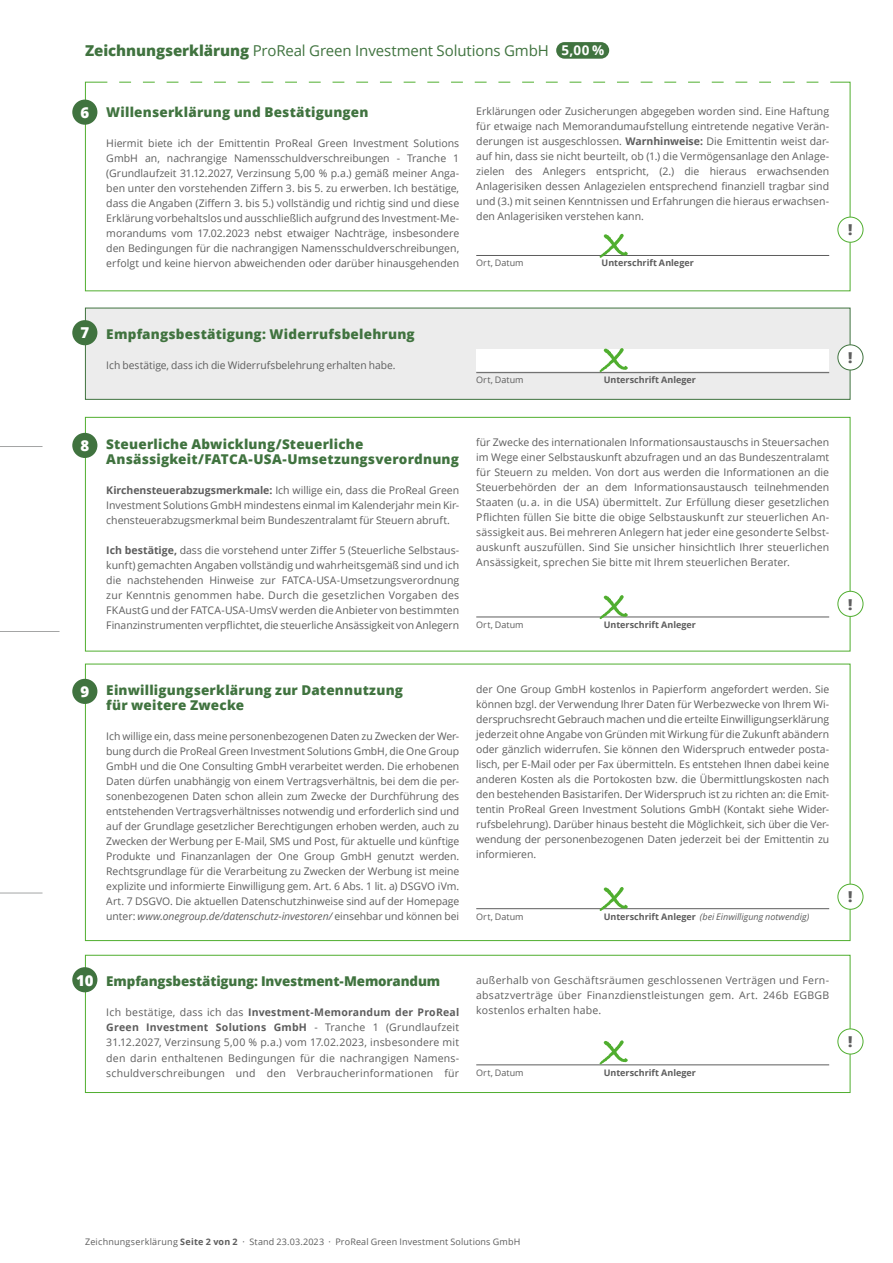
<style>
.page{position:relative;width:893px;height:1263px;background:#fff}
.page>*{position:absolute;margin:0;border:0;box-sizing:border-box;transform-origin:0 0}
.t1{font:15px "Open Sans";letter-spacing:-.01em;color:#40733f}
.t2{font:800 15px "Open Sans";color:#fff}
.t3{font:800 15px "Open Sans";color:#5d5d5d}
.t4{font:800 13.5px/15px "Open Sans";letter-spacing:.015em;color:#40733f}
.t5{font:800 13.5px "Open Sans";letter-spacing:-.01em;color:#40733f}
.t6{font:700 13.5px "Open Sans";color:#fff}
.t7{font:10.5px/15px "Open Sans";color:#5d5d5d;text-align:justify}
.t8{font:9px "Open Sans";letter-spacing:.015em;color:#5d5d5d}
.t9{font:700 9px "Open Sans";color:#5d5d5d}
.t10{font:italic 9px "Open Sans";color:#5d5d5d}
.s1{font-weight:800}
.s2{font-weight:700}
.s3{font-style:italic}
.s4{font-weight:700;font-style:normal}
</style>
<div class="page">
<hr style="left:0;top:631px;width:60px;height:1px;background:#a4a5a5">
<hr style="left:0;top:446px;width:43px;height:1px;background:#a4a5a5">
<hr style="left:0;top:893px;width:43px;height:1px;background:#a4a5a5">
<hr style="left:476px;top:255px;width:353px;height:1px;background:#5d5d5d">
<svg style="left:600px;top:234px;width:28px;height:24px"></svg>
<div style="left:837px;top:217px;width:26px;height:26px;border:1px solid #50ae2f;border-radius:50%"></div>
<div style="left:72px;top:100px;width:25px;height:25px;background:#40733f;border-radius:50%"></div>
<svg style="left:107px;top:81px;width:712px;height:2px"></svg>
<div style="left:85px;top:308px;width:765px;height:92px;background:#ececec;border:1px solid #40733f"></div>
<div style="left:476px;top:349px;width:353px;height:21px;background:#fff"></div>
<hr style="left:476px;top:372px;width:353px;height:1px;background:#5d5d5d">
<div style="left:838px;top:345px;width:25px;height:25px;background:#fff;border-radius:50%"></div>
<div style="left:837px;top:344px;width:26px;height:26px;border:1px solid #40733f;border-radius:50%"></div>
<div style="left:72px;top:320px;width:25px;height:25px;background:#40733f;border-radius:50%"></div>
<svg style="left:600px;top:348px;width:28px;height:24px"></svg>
<hr style="left:476px;top:908px;width:353px;height:1px;background:#5d5d5d">
<hr style="left:476px;top:1064px;width:353px;height:1px;background:#5d5d5d">
<div style="left:85px;top:955px;width:765px;height:138px;border:1px solid #50ae2f"></div>
<div style="left:72px;top:967px;width:25px;height:25px;background:#40733f;border-radius:50%"></div>
<div style="left:72px;top:679px;width:25px;height:25px;background:#40733f;border-radius:50%"></div>
<svg style="left:600px;top:1040px;width:28px;height:24px"></svg>
<svg style="left:600px;top:887px;width:28px;height:24px"></svg>
<div style="left:838px;top:1029px;width:25px;height:25px;background:#fff;border-radius:50%"></div>
<div style="left:837px;top:1028px;width:26px;height:26px;border:1px solid #50ae2f;border-radius:50%"></div>
<div style="left:837px;top:884px;width:26px;height:26px;border:1px solid #50ae2f;border-radius:50%"></div>
<div style="left:556px;top:42px;width:53px;height:17px;background:#40733f;border-radius:8px"></div>
<hr style="left:476px;top:617px;width:353px;height:1px;background:#5d5d5d">
<div style="left:85px;top:417px;width:765px;height:234px;border:1px solid #50ae2f"></div>
<svg style="left:600px;top:595px;width:28px;height:24px"></svg>
<div style="left:838px;top:591px;width:25px;height:25px;background:#fff;border-radius:50%"></div>
<div style="left:837px;top:591px;width:26px;height:26px;border:1px solid #50ae2f;border-radius:50%"></div>
<div style="left:72px;top:433px;width:25px;height:25px;background:#40733f;border-radius:50%"></div>
<h1 class="t1" style="left:85px;top:40px;width:465px"><span class="s1">Zeichnungserklärung</span> ProReal Green Investment Solutions GmbH</h1>
<p class="t6" style="left:561px;top:40px;width:44px">5,00 %</p>
<h1 class="t2" style="left:80px;top:101px;width:10px">6</h1>
<p class="t4" style="left:106px;top:104px;width:264px">Willenserklärung und Bestätigungen</p>
<p class="t7" style="left:106px;top:135px;width:354px">Hiermit biete ich der Emittentin ProReal Green Investment Solutions GmbH an, nachrangige Namensschuldverschreibungen - Tranche 1 (Grundlaufzeit 31.12.2027, Verzinsung 5,00 % p.a.) gemäß meiner Anga&shy;ben unter den vorstehenden Ziffern 3. bis 5. zu erwerben. Ich bestätige, dass die Angaben (Ziffern 3. bis 5.) vollständig und richtig sind und diese Erklärung vorbehaltslos und ausschließlich aufgrund des Investment-Me&shy;morandums vom 17.02.2023 nebst etwaiger Nachträge, insbesondere den Bedingungen für die nachrangigen Namensschuldverschreibungen, erfolgt und keine hiervon abweichenden oder darüber hinausgehenden</p>
<p class="t7" style="left:476px;top:103px;width:354px">Erklärungen oder Zusicherungen abgegeben worden sind. Eine Haftung für etwaige nach Memorandumaufstellung eintretende negative Verän&shy;derungen ist ausgeschlossen. <span class="s2">Warnhinweise:</span> Die Emittentin weist dar&shy;auf hin, dass sie nicht beurteilt, ob (1.) die Vermögensanlage den Anlage&shy;zielen des Anlegers entspricht, (2.) die hieraus erwachsenden Anlagerisiken dessen Anlagezielen entsprechend finanziell tragbar sind und (3.) mit seinen Kenntnissen und Erfahrungen die hieraus erwachsen&shy;den Anlagerisiken verstehen kann.</p>
<p class="t8" style="left:476px;top:257px;width:49px">Ort, Datum</p>
<p class="t9" style="left:602px;top:257px;width:94px">Unterschrift Anleger</p>
<h1 class="t3" style="left:848px;top:219px;width:6px">!</h1>
<h1 class="t2" style="left:80px;top:322px;width:10px">7</h1>
<p class="t4" style="left:106px;top:326px;width:310px">Empfangsbestätigung: Widerrufsbelehrung</p>
<p class="t7" style="left:106px;top:358px;width:291px">Ich bestätige, dass ich die Widerrufsbelehrung erhalten habe.</p>
<p class="t8" style="left:476px;top:374px;width:49px">Ort, Datum</p>
<p class="t9" style="left:604px;top:374px;width:94px">Unterschrift Anleger</p>
<h1 class="t3" style="left:848px;top:346px;width:6px">!</h1>
<h1 class="t2" style="left:80px;top:434px;width:10px">8</h1>
<p class="t4" style="left:106px;top:435px;width:354px">Steuerliche Abwicklung/Steuerliche<br>Ansässigkeit/FATCA-USA-Umsetzungsverordnung</p>
<p class="t7" style="left:106px;top:482px;width:354px"><span class="s2">Kirchensteuerabzugsmerkmale:</span> Ich willige ein, dass die ProReal Green Investment Solutions GmbH mindestens einmal im Kalenderjahr mein Kir&shy;chensteuerabzugsmerkmal beim Bundeszentralamt für Steuern abruft.</p>
<p class="t7" style="left:106px;top:542px;width:354px"><span class="s2">Ich bestätige,</span> dass die vorstehend unter Ziffer 5 (Steuerliche Selbstaus&shy;kunft) gemachten Angaben vollständig und wahrheitsgemäß sind und ich die nachstehenden Hinweise zur FATCA-USA-Umsetzungsverordnung zur Kenntnis genommen habe. Durch die gesetzlichen Vorgaben des FKAustG und der FATCA-USA-UmsV werden die Anbieter von bestimmten Finanzinstrumenten verpflichtet, die steuerliche Ansässigkeit von Anlegern</p>
<p class="t7" style="left:476px;top:435px;width:354px">für Zwecke des internationalen Informationsaustauschs in Steuersachen im Wege einer Selbstauskunft abzufragen und an das Bundeszentralamt für Steuern zu melden. Von dort aus werden die Informationen an die Steuerbehörden der an dem Informationsaustausch teilnehmenden Staaten (u. a. in die USA) übermittelt. Zur Erfüllung dieser gesetzlichen Pflichten füllen Sie bitte die obige Selbstauskunft zur steuerlichen An&shy;sässigkeit aus. Bei mehreren Anlegern hat jeder eine gesonderte Selbst&shy;auskunft auszufüllen. Sind Sie unsicher hinsichtlich Ihrer steuerlichen Ansässigkeit, sprechen Sie bitte mit Ihrem steuerlichen Berater.</p>
<p class="t8" style="left:476px;top:618px;width:49px">Ort, Datum</p>
<p class="t9" style="left:604px;top:618px;width:94px">Unterschrift Anleger</p>
<h1 class="t3" style="left:848px;top:593px;width:6px">!</h1>
<h1 class="t2" style="left:80px;top:680px;width:10px">9</h1>
<p class="t4" style="left:106px;top:682px;width:298px">Einwilligungserklärung zur Datennutzung für weitere Zwecke</p>
<p class="t7" style="left:106px;top:729px;width:354px">Ich willige ein, dass meine personenbezogenen Daten zu Zwecken der Wer&shy;bung durch die ProReal Green Investment Solutions GmbH, die One Group GmbH und die One Consulting GmbH verarbeitet werden. Die erhobenen Daten dürfen unabhängig von einem Vertragsverhältnis, bei dem die per&shy;sonenbezogenen Daten schon allein zum Zwecke der Durchführung des entstehenden Vertragsverhältnisses notwendig und erforderlich sind und auf der Grundlage gesetzlicher Berechtigungen erhoben werden, auch zu Zwecken der Werbung per E-Mail, SMS und Post, für aktuelle und künftige Produkte und Finanzanlagen der One Group GmbH genutzt werden.<br>Rechtsgrundlage für die Verarbeitung zu Zwecken der Werbung ist meine explizite und informierte Einwilligung gem. Art. 6 Abs. 1 lit. a) DSGVO iVm.<br>Art. 7 DSGVO. Die aktuellen Datenschutzhinweise sind auf der Homepage unter: <span class="s3">www.onegroup.de/datenschutz-investoren/</span> einsehbar und können bei</p>
<p class="t7" style="left:476px;top:681px;width:354px">der One Group GmbH kostenlos in Papierform angefordert werden. Sie können bzgl. der Verwendung Ihrer Daten für Werbezwecke von Ihrem Wi&shy;derspruchsrecht Gebrauch machen und die erteilte Einwilligungserklärung jederzeit ohne Angabe von Gründen mit Wirkung für die Zukunft abändern oder gänzlich widerrufen. Sie können den Widerspruch entweder posta&shy;lisch, per E-Mail oder per Fax übermitteln. Es entstehen Ihnen dabei keine anderen Kosten als die Portokosten bzw. die Übermittlungskosten nach den bestehenden Basistarifen. Der Widerspruch ist zu richten an: die Emit&shy;tentin ProReal Green Investment Solutions GmbH (Kontakt siehe Wider&shy;rufsbelehrung). Darüber hinaus besteht die Möglichkeit, sich über die Ver&shy;wendung der personenbezogenen Daten jederzeit bei der Emittentin zu informieren.</p>
<p class="t8" style="left:476px;top:910px;width:49px">Ort, Datum</p>
<p class="t10" style="left:604px;top:910px;width:207px"><span class="s4">Unterschrift Anleger</span> (bei Einwilligung notwendig)</p>
<h1 class="t3" style="left:848px;top:885px;width:6px">!</h1>
<h1 class="t2" style="left:76px;top:969px;width:19px">10</h1>
<p class="t5" style="left:106px;top:971px;width:335px">Empfangsbestätigung: Investment-Memorandum</p>
<p class="t7" style="left:106px;top:1005px;width:354px">Ich bestätige, dass ich das <span class="s2">Investment-Memorandum der ProReal Green Investment Solutions GmbH</span> - Tranche 1 (Grundlaufzeit 31.12.2027, Verzinsung 5,00 % p.a.) vom 17.02.2023, insbesondere mit den darin enthaltenen Bedingungen für die nachrangigen Namens&shy;schuldverschreibungen und den Verbraucherinformationen für</p>
<p class="t7" style="left:476px;top:972px;width:354px">außerhalb von Geschäftsräumen geschlossenen Verträgen und Fern&shy;absatzverträge über Finanzdienstleistungen gem. Art. 246b EGBGB kostenlos erhalten habe.</p>
<p class="t8" style="left:476px;top:1066px;width:49px">Ort, Datum</p>
<p class="t9" style="left:604px;top:1066px;width:94px">Unterschrift Anleger</p>
<h1 class="t3" style="left:848px;top:1030px;width:6px">!</h1>
<p class="t8" style="left:85px;top:1236px;width:437px">Zeichnungserklärung <span class="s2">Seite 2 von 2</span> · Stand 23.03.2023 · ProReal Green Investment Solutions GmbH</p>
</div>
